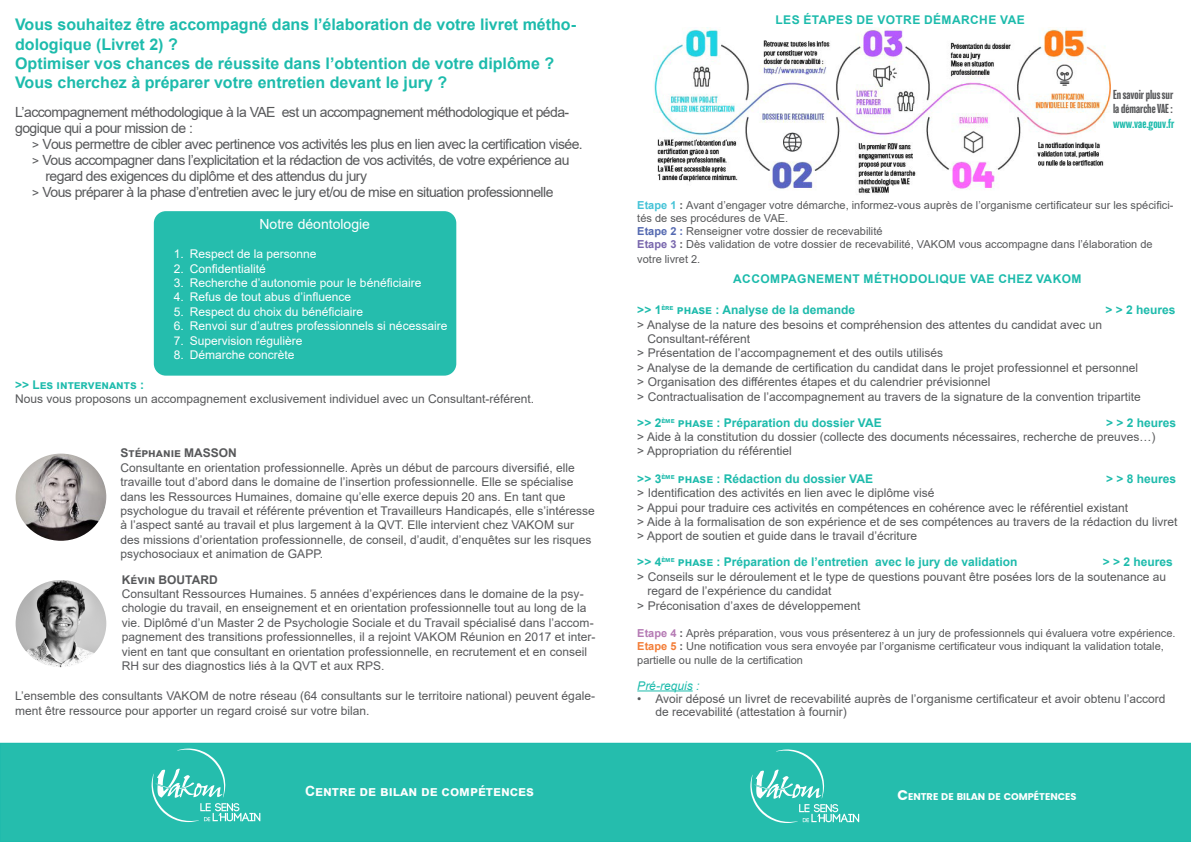
<style>
.page{position:relative;width:1191px;height:842px;background:#fff}
.page>*{position:absolute;margin:0;border:0;box-sizing:border-box;transform-origin:0 0}
.t1{font:700 16px/19.2px "Arial";color:#1dbbac}
.t2{font:14px/16px "Arial";letter-spacing:-.04em;color:#57585a}
.t3{font:700 14px "Arial";color:#fff}
.t4{font:14px "Arial";color:#fff}
.t5{font:12px/14.4px "Arial";color:#57585a}
.t6{font:12px "Arial";color:#fff}
.t7{font:700 12px "Arial";color:#1dbbac}
.t8{font:700 12px "Arial";letter-spacing:.035em;color:#1dbbac}
.t9{font:condensed 12px/14.4px "Balboa";color:#57585a}
.t10{font:700 12px "Arial";color:#57585a}
.t11{font:condensed 12px "Balboa";color:#1dbbac}
.t12{font:italic 12px "Arial";color:#1dbbac}
.t13{font:11px/13.2px "Arial";color:#57585a}
.t14{font:700 9.8px "Poppins";color:#fff}
.s1{font-size:12px}
.s2{font-weight:700;color:#44c3d7}
.s3{font-weight:700}
.s4{font-weight:700;color:#5469b1}
.s5{font-weight:700;color:#7866ad}
.s6{font-weight:700;color:#b57ab4}
.s7{font-weight:700;color:#f37d37}
.s8{font-size:14px}
</style>
<div class="page">
<div style="left:154px;top:211px;width:302px;height:165px;background:#25bdad;border-radius:12px"></div>
<div style="left:0;top:743px;width:1191px;height:99px;background:#25bdad"></div>
<img style="left:16px;top:580px;width:90px;height:87px">
<img style="left:16px;top:454px;width:90px;height:87px">
<svg style="left:151px;top:748px;width:109px;height:74px;background:#41c5b7"></svg>
<svg style="left:750px;top:749px;width:109px;height:74px;background:#41c5b7"></svg>
<hr style="left:637px;top:690px;width:55px;height:1px;background:#1dbbac">
<img style="left:654px;top:28px;width:456px;height:165px">
<p class="t1" style="left:15px;top:15px;width:562px">Vous souhaitez être accompagné dans l’élaboration de votre livret métho&shy;dologique (Livret 2) ?</p>
<p class="t1" style="left:15px;top:54px;width:540px">Optimiser vos chances de réussite dans l’obtention de votre diplôme ?</p>
<p class="t1" style="left:15px;top:73px;width:433px">Vous cherchez à préparer votre entretien devant le jury ?</p>
<p class="t2" style="left:15px;top:104px;width:555px">L’accompagnement méthodologique à la VAE est un accompagnement méthodologique et péda&shy;gogique qui a pour mission de :</p>
<p class="t2" style="left:32px;top:136px;width:552px"><span class="s1">&gt;</span> Vous permettre de cibler avec pertinence vos activités les plus en lien avec la certification visée.</p>
<p class="t2" style="left:45px;top:152px;width:525px;text-indent:-13px"><span class="s1">&gt;</span> Vous accompagner dans l’explicitation et la rédaction de vos activités, de votre expérience au regard des exigences du diplôme et des attendus du jury</p>
<p class="t2" style="left:32px;top:184px;width:523px"><span class="s1">&gt;</span> Vous préparer à la phase d’entretien avec le jury et/ou de mise en situation professionnelle</p>
<p class="t4" style="left:259px;top:215px;width:112px">Notre déontologie</p>
<p class="t6" style="left:174px;top:246px;width:144px">1. Respect de la personne</p>
<p class="t6" style="left:174px;top:260px;width:94px">2. Confidentialité</p>
<p class="t6" style="left:174px;top:275px;width:249px">3. Recherche d’autonomie pour le bénéficiaire</p>
<p class="t6" style="left:174px;top:289px;width:179px">4. Refus de tout abus d’influence</p>
<p class="t6" style="left:174px;top:303px;width:191px">5. Respect du choix du bénéficiaire</p>
<p class="t6" style="left:174px;top:318px;width:275px">6. Renvoi sur d’autres professionnels si nécessaire</p>
<p class="t6" style="left:174px;top:332px;width:130px">7. Supervision régulière</p>
<p class="t6" style="left:174px;top:347px;width:122px">8. Démarche concrète</p>
<p class="t7" style="left:15px;top:376px;width:130px">&gt;&gt; Les intervenants :</p>
<p class="t5" style="left:15px;top:392px;width:520px">Nous vous proposons un accompagnement exclusivement individuel avec un Consultant-référent.</p>
<p class="t10" style="left:120px;top:445px;width:118px">Stéphanie MASSON</p>
<p class="t5" style="left:120px;top:460px;width:476px">Consultante en orientation professionnelle. Après un début de parcours diversifié, elle travaille tout d’abord dans le domaine de l’insertion professionnelle. Elle se spécialise dans les Ressources Humaines, domaine qu’elle exerce depuis 20 ans. En tant que psychologue du travail et référente prévention et Travailleurs Handicapés, elle s’intéresse à l’aspect santé au travail et plus largement à la QVT. Elle intervient chez VAKOM sur des missions d’orientation professionnelle, de conseil, d’audit, d’enquêtes sur les risques psychosociaux et animation de GAPP.</p>
<p class="t10" style="left:122px;top:571px;width:97px">Kévin BOUTARD</p>
<p class="t5" style="left:122px;top:586px;width:475px">Consultant Ressources Humaines. 5 années d’expériences dans le domaine de la psy&shy;chologie du travail, en enseignement et en orientation professionnelle tout au long de la vie. Diplômé d’un Master 2 de Psychologie Sociale et du Travail spécialisé dans l’accom&shy;pagnement des transitions professionnelles, il a rejoint VAKOM Réunion en 2017 et inter&shy;vient en tant que consultant en orientation professionnelle, en recrutement et en conseil RH sur des diagnostics liés à la QVT et aux RPS.</p>
<p class="t5" style="left:15px;top:689px;width:581px">L’ensemble des consultants VAKOM de notre réseau (64 consultants sur le territoire national) peuvent égale&shy;ment être ressource pour apporter un regard croisé sur votre bilan.</p>
<p class="t8" style="left:775px;top:11px;width:251px">LES ÉTAPES DE VOTRE DÉMARCHE VAE</p>
<p class="t9" style="left:1113px;top:88px;width:62px">En savoir plus sur la démarche VAE :</p>
<p class="t11" style="left:1113px;top:117px;width:63px">www.vae.gouv.fr</p>
<p class="t13" style="left:637px;top:199px;width:537px"><span class="s2">Etape 1</span> <span class="s3">:</span> Avant d’engager votre démarche, informez-vous auprès de l’organisme certificateur sur les spécifici&shy;tés de ses procédures de VAE.</p>
<p class="t13" style="left:637px;top:225px;width:247px"><span class="s4">Etape 2 :</span> Renseigner votre dossier de recevabilité</p>
<p class="t13" style="left:637px;top:237px;width:517px;line-height:14.4px"><span class="s5">Etape 3</span> <span class="s3">:</span> Dès validation de votre dossier de recevabilité, VAKOM vous accompagne dans l’élaboration de votre livret 2.</p>
<p class="t8" style="left:733px;top:270px;width:350px">ACCOMPAGNEMENT MÉTHODOLIQUE VAE CHEZ VAKOM</p>
<p class="t7" style="left:637px;top:302px;width:219px">&gt;&gt; 1<sup>ère</sup> phase : Analyse de la demande</p>
<p class="t7" style="left:1105px;top:302px;width:72px">&gt; &gt; 2 heures</p>
<p class="t5" style="left:647px;top:317px;width:456px;text-indent:-10px">&gt; Analyse de la nature des besoins et compréhension des attentes du candidat avec un<br>Consultant-référent</p>
<p class="t5" style="left:637px;top:346px;width:307px">&gt; Présentation de l’accompagnement et des outils utilisés</p>
<p class="t5" style="left:637px;top:360px;width:502px">&gt; Analyse de la demande de certification du candidat dans le projet professionnel et personnel</p>
<p class="t5" style="left:637px;top:375px;width:354px">&gt; Organisation des différentes étapes et du calendrier prévisionnel</p>
<p class="t5" style="left:637px;top:389px;width:505px">&gt; Contractualisation de l’accompagnement au travers de la signature de la convention tripartite</p>
<p class="t7" style="left:637px;top:414px;width:246px">&gt;&gt; 2<sup>ème</sup> phase : Préparation du dossier VAE</p>
<p class="t7" style="left:1106px;top:414px;width:72px">&gt; &gt; 2 heures</p>
<p class="t5" style="left:637px;top:430px;width:519px">&gt; Aide à la constitution du dossier (collecte des documents nécessaires, recherche de preuves…)</p>
<p class="t5" style="left:637px;top:444px;width:156px">&gt; Appropriation du référentiel</p>
<p class="t7" style="left:637px;top:470px;width:237px">&gt;&gt; 3<sup>ème</sup> phase : Rédaction du dossier VAE</p>
<p class="t7" style="left:1106px;top:470px;width:72px">&gt; &gt; 8 heures</p>
<p class="t5" style="left:637px;top:486px;width:299px">&gt; Identification des activités en lien avec le diplôme visé</p>
<p class="t5" style="left:637px;top:500px;width:492px">&gt; Appui pour traduire ces activités en compétences en cohérence avec le référentiel existant</p>
<p class="t5" style="left:637px;top:515px;width:541px">&gt; Aide à la formalisation de son expérience et de ses compétences au travers de la rédaction du livret</p>
<p class="t5" style="left:637px;top:529px;width:281px">&gt; Apport de soutien et guide dans le travail d’écriture</p>
<p class="t7" style="left:637px;top:554px;width:381px">&gt;&gt; 4<sup>ème</sup> phase : Préparation de l’entretien avec le jury de validation</p>
<p class="t7" style="left:1102px;top:554px;width:72px">&gt; &gt; 2 heures</p>
<p class="t5" style="left:647px;top:569px;width:520px;text-indent:-10px">&gt; Conseils sur le déroulement et le type de questions pouvant être posées lors de la soutenance au regard de l’expérience du candidat</p>
<p class="t5" style="left:637px;top:598px;width:225px">&gt; Préconisation d’axes de développement</p>
<p class="t13" style="left:637px;top:627px;width:540px"><span class="s6">Etape 4</span> <span class="s3">:</span> Après préparation, vous vous présenterez à un jury de professionnels qui évaluera votre expérience.<br><span class="s7">Etape 5</span> <span class="s3">:</span> Une notification vous sera envoyée par l’organisme certificateur vous indiquant la validation totale, partielle ou nulle de la certification</p>
<p class="t12" style="left:637px;top:678px;width:64px">Pré-requis :</p>
<p class="t5" style="left:655px;top:692px;width:511px;line-height:13px;text-indent:-18px">• Avoir déposé un livret de recevabilité auprès de l’organisme certificateur et avoir obtenu l’accord de recevabilité (attestation à fournir)</p>
<p class="t3" style="left:305px;top:781px;width:230px">Centre de bilan de compétences</p>
<p class="t14" style="left:897px;top:791px;width:181px"><span class="s8">C</span>ENTRE DE BILAN DE COMPÉTENCES</p>
</div>
